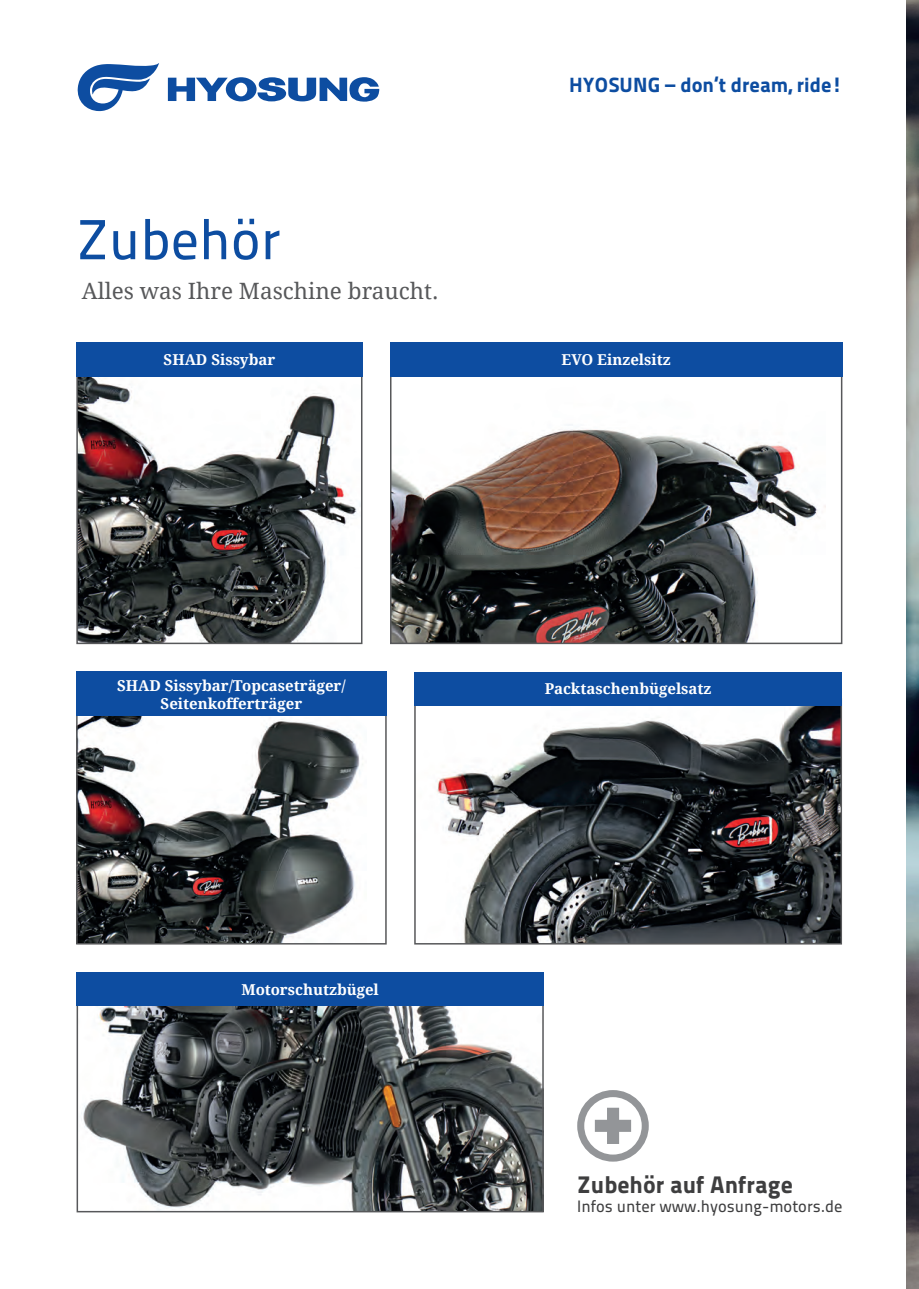
<style>
.page{position:relative;width:919px;height:1289px;background:#fff}
.page>*{position:absolute;margin:0;border:0;box-sizing:border-box;transform-origin:0 0}
.t1{font:56.25px "Titillium Maps 26 L 500 wt";color:#0d4da1}
.t2{font:24px "Titillium Maps 26 L 999 wt";color:#3e3e3f}
.t3{font:22.5px "Droid Serif";color:#57585a}
.t4{font:20.7px "Titillium Maps 26 L 999 wt";color:#0d4da1}
.t5{font:16.5px "Titillium Maps 26 L 500 wt";color:#3e3e3f}
.t6{font:700 15px/18px "Droid Serif";color:#fff;text-align:center}
</style>
<div class="page">
<img style="left:906px;top:0;width:12px;height:1288px">
<img style="left:393px;top:376px;width:432px;height:265px">
<div style="left:390px;top:371px;width:452px;height:273px;border:2px solid #57585a"></div>
<img style="left:79px;top:376px;width:280px;height:265px">
<div style="left:76px;top:371px;width:286px;height:273px;border:2px solid #57585a"></div>
<img style="left:417px;top:705px;width:422px;height:236px">
<div style="left:414px;top:698px;width:428px;height:246px;border:2px solid #57585a"></div>
<img style="left:80px;top:1005px;width:460px;height:204px">
<div style="left:77px;top:998px;width:466px;height:214px;border:2px solid #57585a"></div>
<img style="left:79px;top:716px;width:284px;height:225px">
<div style="left:76px;top:676px;width:310px;height:268px;border:2px solid #57585a"></div>
<svg style="left:577px;top:1090px;width:71px;height:71px"></svg>
<div style="left:390px;top:342px;width:452px;height:34px;background:#0d4da1"></div>
<div style="left:76px;top:342px;width:286px;height:34px;background:#0d4da1"></div>
<div style="left:76px;top:671px;width:310px;height:45px;background:#0d4da1"></div>
<div style="left:414px;top:671px;width:428px;height:34px;background:#0d4da1"></div>
<div style="left:77px;top:972px;width:466px;height:33px;background:#0d4da1"></div>
<svg style="left:77px;top:63px;width:82px;height:48px"></svg>
<svg style="left:168px;top:77px;width:211px;height:25px"></svg>
<h1 class="t1" style="left:77px;top:197px;width:206px">Zubehör</h1>
<h3 class="t3" style="left:82px;top:275px;width:358px">Alles was Ihre Maschine braucht.</h3>
<h3 class="t4" style="left:569px;top:68px;width:275px">HYOSUNG – don‘t dream, ride!</h3>
<p class="t6" style="left:164px;top:350px;width:113px">SHAD Sissybar</p>
<p class="t6" style="left:561px;top:350px;width:111px">EVO Einzelsitz</p>
<p class="t6" style="left:117px;top:676px;width:230px">SHAD Sissybar/Topcaseträger/<br>Seitenkofferträger</p>
<p class="t6" style="left:544px;top:680px;width:168px">Packtaschenbügelsatz</p>
<p class="t6" style="left:241px;top:980px;width:139px">Motorschutzbügel</p>
<h2 class="t2" style="left:577px;top:1165px;width:217px">Zubehör auf Anfrage</h2>
<p class="t5" style="left:577px;top:1194px;width:267px">Infos unter www.hyosung-motors.de</p>
</div>
